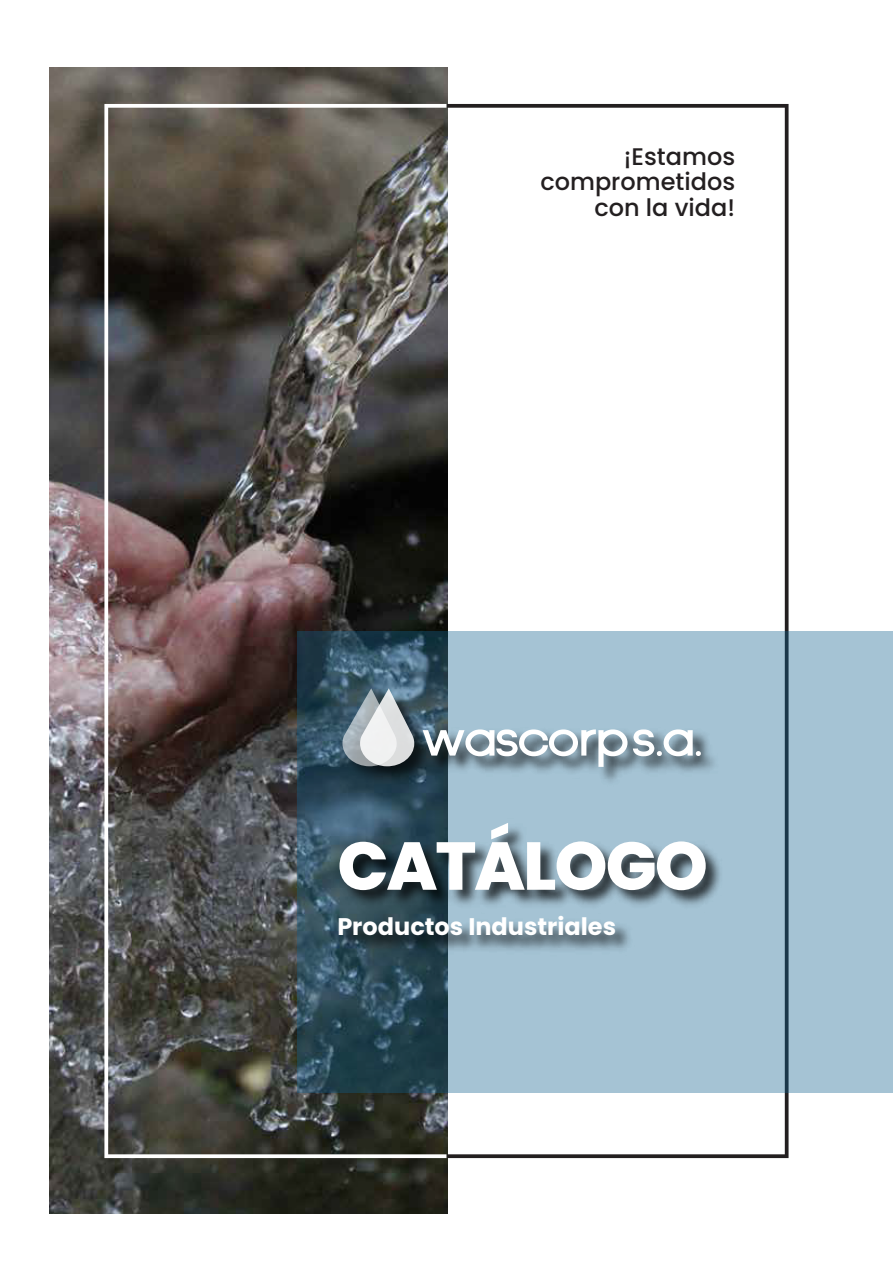
<style>
.page{position:relative;width:893px;height:1263px;background:#fff}
.page>*{position:absolute;margin:0;border:0;box-sizing:border-box;transform-origin:0 0}
.t1{font:800 67.5px "Poppins";letter-spacing:-.03em;color:#fff}
.t2{font:500 24px/25.5px "Poppins";color:#231f20;text-align:right}
.t3{font:700 24px "Poppins";color:#fff}
</style>
<div class="page">
<img style="left:50px;top:68px;width:397px;height:1146px">
<svg style="left:446px;top:104px;width:342px;height:1054px"></svg>
<img style="left:104px;top:104px;width:342px;height:1054px">
<svg style="left:298px;top:631px;width:595px;height:461px;background:#87a5b6"></svg>
<img style="left:333px;top:818px;width:435px;height:169px">
<img style="left:338px;top:684px;width:384px;height:104px">
<svg style="left:423px;top:729px;width:204px;height:38px"></svg>
<svg style="left:633px;top:729px;width:68px;height:27px"></svg>
<svg style="left:342px;top:688px;width:72px;height:78px"></svg>
<p class="t2" style="left:540px;top:143px;width:196px">¡Estamos comprometidos con la vida!</p>
<h1 class="t1" style="left:337px;top:827px;width:372px">CATÁLOGO</h1>
<p class="t3" style="left:337px;top:913px;width:280px">Productos Industriales</p>
</div>
